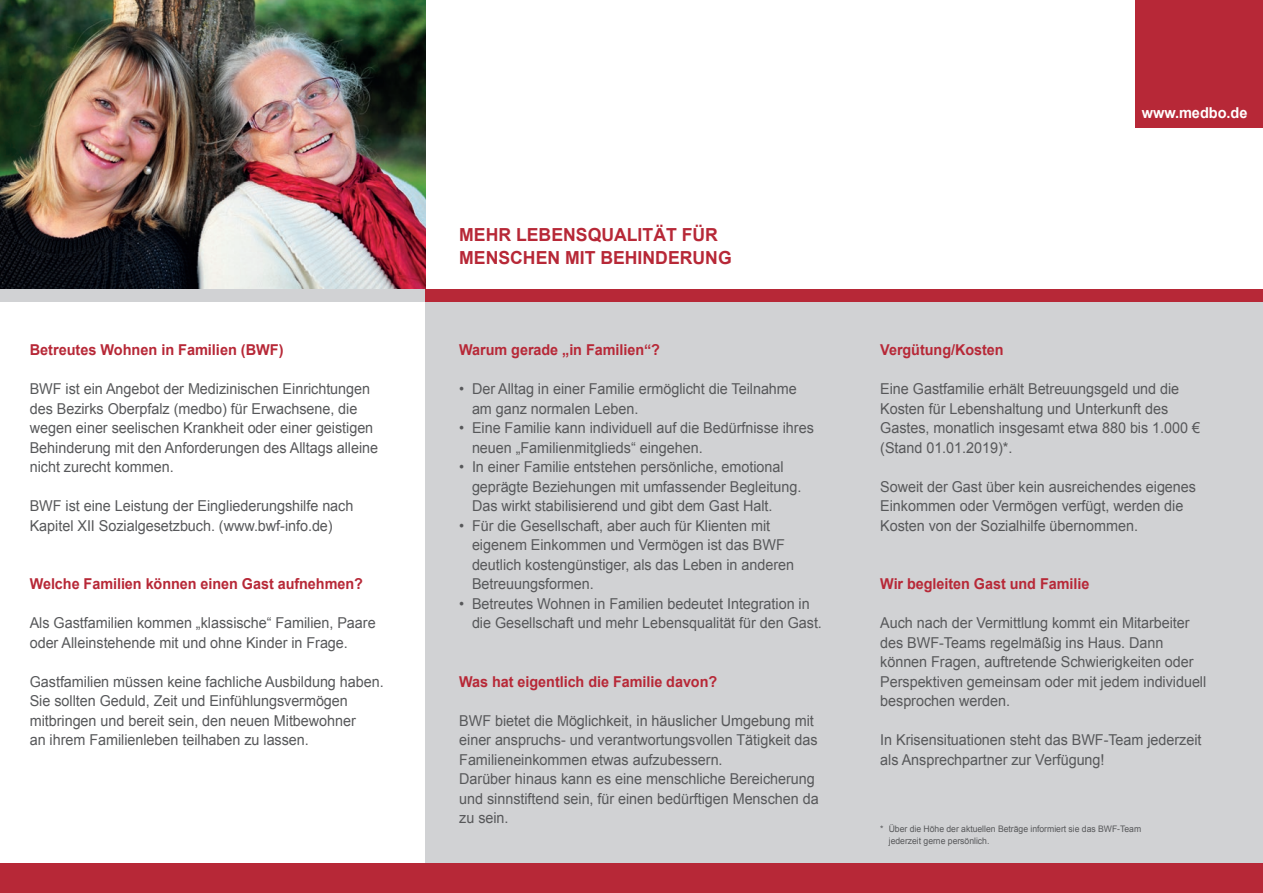
<style>
.page{position:relative;width:1263px;height:893px;background:#fff}
.page>*{position:absolute;margin:0;border:0;box-sizing:border-box;transform-origin:0 0}
.t1{font:700 18px/22.5px "Arial";color:#b72837}
.t2{font:15px/19.5px "Arial";letter-spacing:-.005em;color:#57585a;scale:.96 1}
.t3{font:700 15px "Arial";letter-spacing:-.005em;color:#b72837;scale:.96 1}
.t4{font:700 15px "Arial";letter-spacing:-.005em;color:#b72837}
.t5{font:700 15px "Arial";letter-spacing:-.005em;color:#fff}
.t6{font:9px/12px "Arial";letter-spacing:-.005em;color:#57585a;scale:.96 1}
</style>
<div class="page">
<img style="left:0;top:0;width:425px;height:289px">
<div style="left:425px;top:296px;width:838px;height:593px;background:#d1d2d4"></div>
<div style="left:1135px;top:0;width:128px;height:128px;background:#b72837"></div>
<div style="left:0;top:289px;width:425px;height:13px;background:#d1d2d4"></div>
<div style="left:425px;top:289px;width:838px;height:13px;background:#b72837"></div>
<div style="left:0;top:863px;width:1263px;height:30px;background:#b72837"></div>
<p class="t4" style="left:30px;top:340px;width:255px">Betreutes Wohnen in Familien (BWF)</p>
<p class="t2" style="left:30px;top:379px;width:364px">BWF ist ein Angebot der Medizinischen Einrichtungen des Bezirks Oberpfalz (medbo) für Erwachsene, die wegen einer seelischen Krankheit oder einer geistigen Behinderung mit den Anforderungen des Alltags alleine nicht zurecht kommen.</p>
<p class="t2" style="left:30px;top:496px;width:339px">BWF ist eine Leistung der Eingliederungshilfe nach<br>Kapitel XII Sozialgesetzbuch. (www.bwf-info.de)</p>
<p class="t3" style="left:30px;top:574px;width:349px">Welche Familien können einen Gast aufnehmen?</p>
<p class="t2" style="left:30px;top:613px;width:362px">Als Gastfamilien kommen „klassische“ Familien, Paare oder Alleinstehende mit und ohne Kinder in Frage.</p>
<p class="t2" style="left:30px;top:672px;width:370px">Gastfamilien müssen keine fachliche Ausbildung haben.<br>Sie sollten Geduld, Zeit und Einfühlungsvermögen mitbringen und bereit sein, den neuen Mitbewohner<br>an ihrem Familienleben teilhaben zu lassen.</p>
<p class="t1" style="left:459px;top:224px;width:274px">MEHR LEBENSQUALITÄT FÜR<br>MENSCHEN MIT BEHINDERUNG</p>
<p class="t3" style="left:459px;top:340px;width:211px">Warum gerade „in Familien“?</p>
<p class="t2" style="left:472px;top:379px;width:340px;text-indent:-13px">• Der Alltag in einer Familie ermöglicht die Teilnahme am ganz normalen Leben.</p>
<p class="t2" style="left:472px;top:418px;width:358px;text-indent:-13px">• Eine Familie kann individuell auf die Bedürfnisse ihres neuen „Familienmitglieds“ eingehen.</p>
<p class="t2" style="left:472px;top:457px;width:345px;text-indent:-13px">• In einer Familie entstehen persönliche, emotional geprägte Beziehungen mit umfassender Begleitung.<br>Das wirkt stabilisierend und gibt dem Gast Halt.</p>
<p class="t2" style="left:472px;top:516px;width:337px;text-indent:-13px">• Für die Gesellschaft, aber auch für Klienten mit eigenem Einkommen und Vermögen ist das BWF deutlich kostengünstiger, als das Leben in anderen Betreuungsformen.</p>
<p class="t2" style="left:472px;top:594px;width:366px;text-indent:-13px">• Betreutes Wohnen in Familien bedeutet Integration in die Gesellschaft und mehr Lebensqualität für den Gast.</p>
<p class="t3" style="left:459px;top:672px;width:270px">Was hat eigentlich die Familie davon?</p>
<p class="t2" style="left:459px;top:711px;width:376px">BWF bietet die Möglichkeit, in häuslicher Umgebung mit einer anspruchs- und verantwortungsvollen Tätigkeit das Familieneinkommen etwas aufzubessern.<br>Darüber hinaus kann es eine menschliche Bereicherung und sinnstiftend sein, für einen bedürftigen Menschen da zu sein.</p>
<p class="t5" style="left:1142px;top:103px;width:107px">www.medbo.de</p>
<p class="t3" style="left:880px;top:340px;width:130px">Vergütung/Kosten</p>
<p class="t2" style="left:880px;top:379px;width:335px">Eine Gastfamilie erhält Betreuungsgeld und die Kosten für Lebenshaltung und Unterkunft des Gastes, monatlich insgesamt etwa 880 bis 1.000 € (Stand 01.01.2019)*.</p>
<p class="t2" style="left:880px;top:477px;width:330px">Soweit der Gast über kein ausreichendes eigenes<br>Einkommen oder Vermögen verfügt, werden die<br>Kosten von der Sozialhilfe übernommen.</p>
<p class="t3" style="left:880px;top:574px;width:219px">Wir begleiten Gast und Familie</p>
<p class="t2" style="left:880px;top:613px;width:341px">Auch nach der Vermittlung kommt ein Mitarbeiter des BWF-Teams regelmäßig ins Haus. Dann können Fragen, auftretende Schwierigkeiten oder Perspektiven gemeinsam oder mit jedem individuell besprochen werden.</p>
<p class="t2" style="left:880px;top:730px;width:336px">In Krisensituationen steht das BWF-Team jederzeit als Ansprechpartner zur Verfügung!</p>
<p class="t6" style="left:889px;top:822px;width:264px;text-indent:-9px">* Über die Höhe der aktuellen Beträge informiert sie das BWF-Team jederzeit gerne persönlich.</p>
</div>
